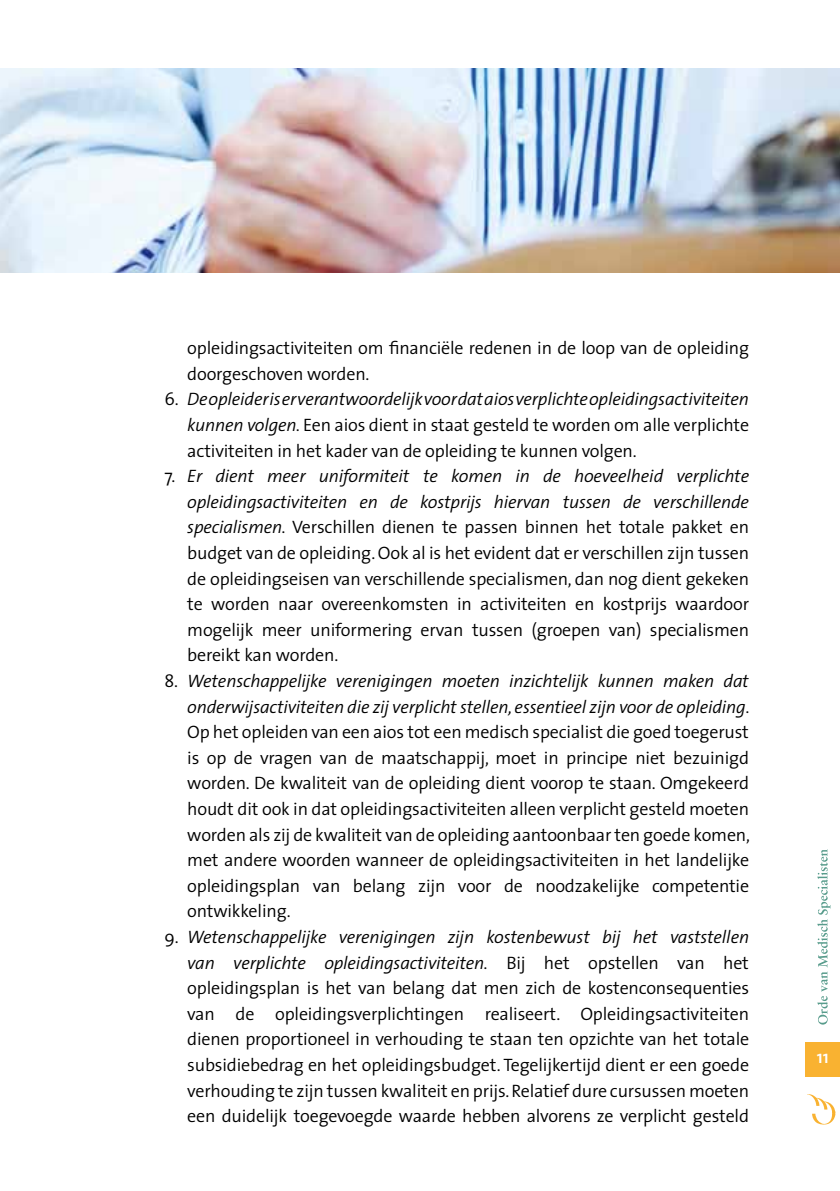
<style>
.page{position:relative;width:840px;height:1191px;background:#fff}
.page>*{position:absolute;margin:0;border:0;box-sizing:border-box;transform-origin:0 0}
.t1{font:300 18px/25.6px "The Sans";letter-spacing:-.01em;color:#000;text-align:justify}
.t2{font:italic 300 18px/25.6px "The Sans";letter-spacing:-.01em;color:#000;text-align:right}
.t3{font:600 18px "The Mix";color:#fff}
.s1{font-style:italic}
.s2{font-style:normal}
</style>
<div class="page">
<img style="left:0;top:68px;width:839px;height:204px">
<svg style="left:807px;top:1094px;width:27px;height:31px"></svg>
<div style="left:805px;top:1042px;width:34px;height:34px;background:#f9b231"></div>
<svg style="left:817px;top:849px;width:13px;height:175px"></svg>
<p class="t1" style="left:187px;top:335px;width:563px">opleidingsactiviteiten om financiële redenen in de loop van de opleiding doorgeschoven worden.</p>
<p class="t1" style="left:187px;top:386px;width:563px;text-indent:-23px">6. <span class="s1">De opleider is er verantwoordelijk voor dat aios verplichte opleidingsactiviteiten kunnen volgen.</span> Een aios dient in staat gesteld te worden om alle verplichte activiteiten in het kader van de opleiding te kunnen volgen.</p>
<p class="t1" style="left:187px;top:463px;width:563px;text-indent:-23px">7. <span class="s1">Er dient meer uniformiteit te komen in de hoeveelheid verplichte opleidingsactiviteiten en de kostprijs hiervan tussen de verschillende specialismen.</span> Verschillen dienen te passen binnen het totale pakket en budget van de opleiding. Ook al is het evident dat er verschillen zijn tussen de opleidingseisen van verschillende specialismen, dan nog dient gekeken te worden naar overeenkomsten in activiteiten en kostprijs waardoor mogelijk meer uniformering ervan tussen (groepen van) specialismen bereikt kan worden.</p>
<p class="t2" style="left:164px;top:667px;width:586px"><span class="s2">8.</span> Wetenschappelijke verenigingen moeten inzichtelijk kunnen maken dat onderwijsactiviteiten die zij verplicht stellen, essentieel zijn voor de opleiding.</p>
<p class="t1" style="left:187px;top:718px;width:564px">Op het opleiden van een aios tot een medisch specialist die goed toegerust is op de vragen van de maatschappij, moet in principe niet bezuinigd worden. De kwaliteit van de opleiding dient voorop te staan. Omgekeerd houdt dit ook in dat opleidingsactiviteiten alleen verplicht gesteld moeten worden als zij de kwaliteit van de opleiding aantoonbaar ten goede komen, met andere woorden wanneer de opleidingsactiviteiten in het landelijke opleidingsplan van belang zijn voor de noodzakelijke competentie ontwikkeling.</p>
<p class="t1" style="left:187px;top:923px;width:563px;text-indent:-23px">9. <span class="s1">Wetenschappelijke verenigingen zijn kostenbewust bij het vaststellen van verplichte opleidingsactiviteiten.</span> Bij het opstellen van het opleidingsplan is het van belang dat men zich de kostenconsequenties van de opleidingsverplichtingen realiseert. Opleidingsactiviteiten dienen proportioneel in verhouding te staan ten opzichte van het totale subsidiebedrag en het opleidingsbudget. Tegelijkertijd dient er een goede verhouding te zijn tussen kwaliteit en prijs. Relatief dure cursussen moeten een duidelijk toegevoegde waarde hebben alvorens ze verplicht gesteld</p>
<p class="t3" style="left:816px;top:1042px;width:14px">11</p>
</div>
